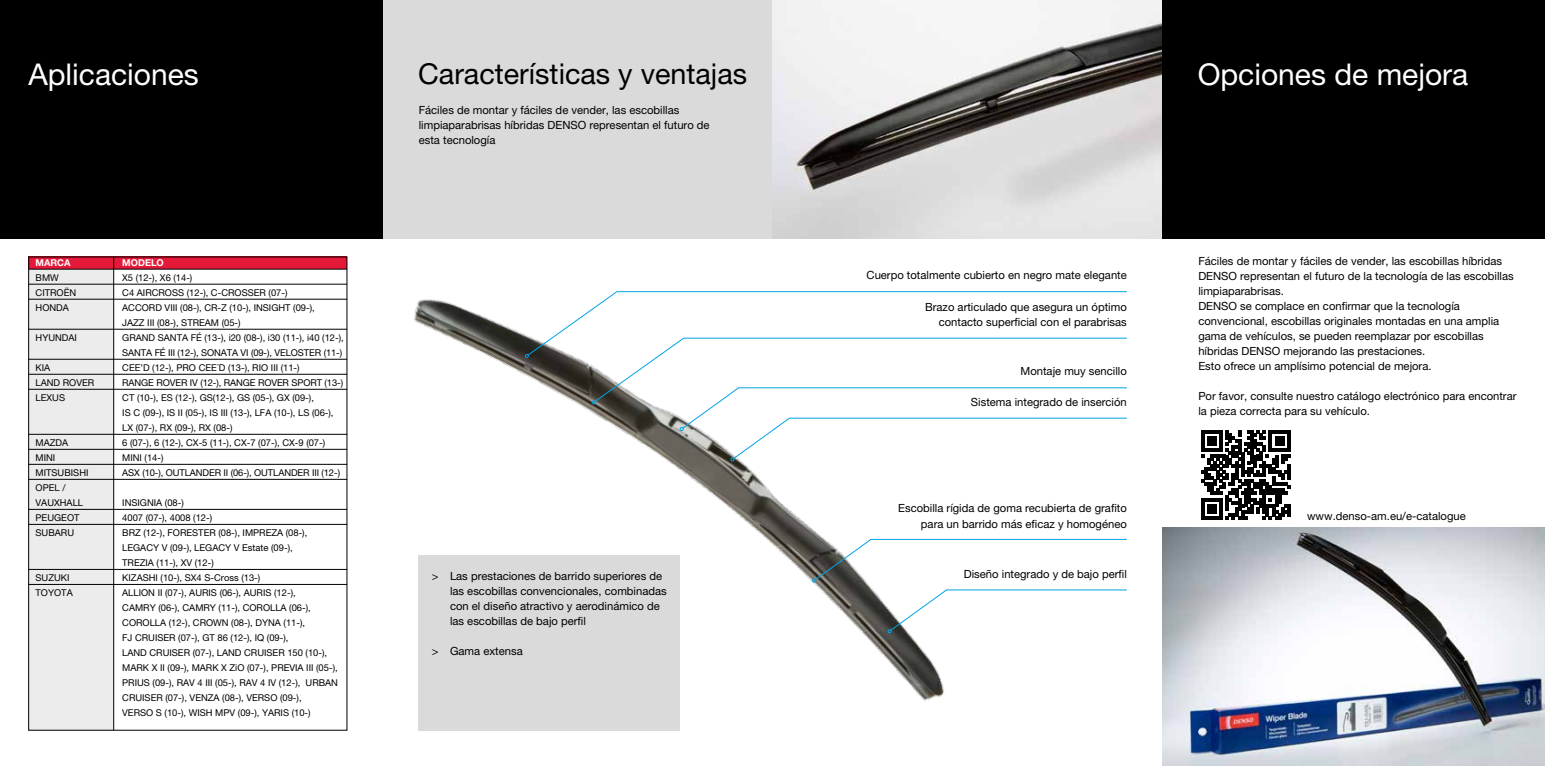
<style>
.page{position:relative;width:1545px;height:766px;background:#fff}
.page>*{position:absolute;margin:0;border:0;box-sizing:border-box;transform-origin:0 0}
.t1{font:30px "Helvetica Neue LT Pro";color:#fff}
.t2{font:28.75px "Helvetica Neue LT Pro";color:#000}
.t3{font:11.25px/15px "Helvetica Neue LT Pro";color:#000}
.t4{font:9.38px/15px "Helvetica Neue LT Pro";color:#000}
.t5{font:700 9.38px "Helvetica Neue LT Pro";color:#fff}
</style>
<div class="page">
<div style="left:383px;top:0;width:779px;height:238px;background:#dadada"></div>
<img style="left:772px;top:0;width:390px;height:238px">
<div style="left:0;top:0;width:383px;height:238px;background:#000"></div>
<div style="left:1162px;top:0;width:383px;height:238px;background:#000"></div>
<img style="left:1162px;top:527px;width:383px;height:238px">
<div style="left:28px;top:269px;width:85px;height:461px;background:#ececed"></div>
<div style="left:28px;top:256px;width:319px;height:13px;background:#e41838"></div>
<hr style="left:113px;top:256px;width:1px;height:474px;background:#000">
<hr style="left:28px;top:269px;width:319px;height:1px;background:#000">
<hr style="left:28px;top:284px;width:319px;height:1px;background:#000">
<hr style="left:28px;top:299px;width:319px;height:1px;background:#000">
<hr style="left:28px;top:329px;width:319px;height:1px;background:#000">
<hr style="left:28px;top:359px;width:319px;height:1px;background:#000">
<hr style="left:28px;top:374px;width:319px;height:1px;background:#000">
<hr style="left:28px;top:389px;width:319px;height:1px;background:#000">
<hr style="left:28px;top:434px;width:319px;height:1px;background:#000">
<hr style="left:28px;top:449px;width:319px;height:1px;background:#000">
<hr style="left:28px;top:464px;width:319px;height:1px;background:#000">
<hr style="left:28px;top:479px;width:319px;height:1px;background:#000">
<hr style="left:28px;top:509px;width:319px;height:1px;background:#000">
<hr style="left:28px;top:524px;width:319px;height:1px;background:#000">
<hr style="left:28px;top:569px;width:319px;height:1px;background:#000">
<hr style="left:28px;top:584px;width:319px;height:1px;background:#000">
<div style="left:28px;top:256px;width:319px;height:474px;border:1px solid #000"></div>
<svg style="left:1201px;top:430px;width:89px;height:89px"></svg>
<img style="left:372px;top:238px;width:582px;height:493px">
<div style="left:419px;top:555px;width:261px;height:175px;background:#dadada"></div>
<svg style="left:525px;top:291px;width:602px;height:170px"></svg>
<svg style="left:812px;top:538px;width:315px;height:44px"></svg>
<svg style="left:888px;top:589px;width:239px;height:44px"></svg>
<h1 class="t1" style="left:28px;top:57px;width:172px">Aplicaciones</h1>
<h2 class="t2" style="left:418px;top:57px;width:331px">Características y ventajas</h2>
<h1 class="t1" style="left:1198px;top:57px;width:272px">Opciones de mejora</h1>
<p class="t3" style="left:419px;top:103px;width:292px">Fáciles de montar y fáciles de vender, las escobillas limpiaparabrisas híbridas DENSO representan el futuro de esta tecnología</p>
<p class="t5" style="left:36px;top:257px;width:37px">MARCA</p>
<p class="t5" style="left:122px;top:257px;width:43px">MODELO</p>
<p class="t4" style="left:36px;top:270px;width:25px">BMW</p>
<p class="t4" style="left:122px;top:270px;width:72px">X5 (12-), X6 (14-)</p>
<p class="t4" style="left:36px;top:285px;width:42px">CITROËN</p>
<p class="t4" style="left:122px;top:285px;width:167px">C4 AIRCROSS (12-), C-CROSSER (07-)</p>
<p class="t4" style="left:36px;top:300px;width:35px">HONDA</p>
<p class="t4" style="left:122px;top:300px;width:194px">ACCORD VIII (08-), CR-Z (10-), INSIGHT (09-),<br>JAZZ III (08-), STREAM (05-)</p>
<p class="t4" style="left:36px;top:330px;width:43px">HYUNDAI</p>
<p class="t4" style="left:122px;top:330px;width:223px">GRAND SANTA FÉ (13-), i20 (08-), i30 (11-), i40 (12-),<br>SANTA FÉ III (12-), SONATA VI (09-), VELOSTER (11-)</p>
<p class="t4" style="left:36px;top:360px;width:16px">KIA</p>
<p class="t4" style="left:122px;top:360px;width:179px">CEE’D (12-), PRO CEE´D (13-), RIO III (11-)</p>
<p class="t4" style="left:36px;top:375px;width:60px">LAND ROVER</p>
<p class="t4" style="left:122px;top:375px;width:222px">RANGE ROVER IV (12-), RANGE ROVER SPORT (13-)</p>
<p class="t4" style="left:36px;top:390px;width:31px">LEXUS</p>
<p class="t4" style="left:122px;top:390px;width:213px">CT (10-), ES (12-), GS(12-), GS (05-), GX (09-),<br>IS C (09-), IS II (05-), IS III (13-), LFA (10-), LS (06-),<br>LX (07-), RX (09-), RX (08-)</p>
<p class="t4" style="left:36px;top:435px;width:34px">MAZDA</p>
<p class="t4" style="left:122px;top:435px;width:205px">6 (07-), 6 (12-), CX-5 (11-), CX-7 (07-), CX-9 (07-)</p>
<p class="t4" style="left:36px;top:450px;width:21px">MINI</p>
<p class="t4" style="left:122px;top:450px;width:43px">MINI (14-)</p>
<p class="t4" style="left:36px;top:465px;width:54px">MITSUBISHI</p>
<p class="t4" style="left:122px;top:465px;width:219px">ASX (10-), OUTLANDER II (06-), OUTLANDER III (12-)</p>
<p class="t4" style="left:36px;top:480px;width:49px">OPEL /<br>VAUXHALL</p>
<p class="t4" style="left:122px;top:495px;width:63px">INSIGNIA (08-)</p>
<p class="t4" style="left:36px;top:510px;width:45px">PEUGEOT</p>
<p class="t4" style="left:122px;top:510px;width:91px">4007 (07-), 4008 (12-)</p>
<p class="t4" style="left:36px;top:525px;width:40px">SUBARU</p>
<p class="t4" style="left:122px;top:525px;width:187px">BRZ (12-), FORESTER (08-), IMPREZA (08-),<br>LEGACY V (09-), LEGACY V Estate (09-),<br>TREZIA (11-), XV (12-)</p>
<p class="t4" style="left:36px;top:570px;width:36px">SUZUKI</p>
<p class="t4" style="left:122px;top:570px;width:140px">KIZASHI (10-), SX4 S-Cross (13-)</p>
<p class="t4" style="left:36px;top:585px;width:39px">TOYOTA</p>
<p class="t4" style="left:122px;top:585px;width:217px">ALLION II (07-), AURIS (06-), AURIS (12-),<br>CAMRY (06-), CAMRY (11-), COROLLA (06-), COROLLA (12-), CROWN (08-), DYNA (11-),<br>FJ CRUISER (07-), GT 86 (12-), IQ (09-),<br>LAND CRUISER (07-), LAND CRUISER 150 (10-), MARK X II (09-), MARK X ZiO (07-), PREVIA III (05-), PRIUS (09-), RAV 4 III (05-), RAV 4 IV (12-), URBAN CRUISER (07-), VENZA (08-), VERSO (09-),<br>VERSO S (10-), WISH MPV (09-), YARIS (10-)</p>
<p class="t3" style="left:450px;top:568px;width:218px;text-indent:-18px">&gt; Las prestaciones de barrido superiores de las escobillas convencionales, combinadas con el diseño atractivo y aerodinámico de las escobillas de bajo perfil</p>
<p class="t3" style="left:432px;top:643px;width:92px">&gt; Gama extensa</p>
<p class="t3" style="left:867px;top:267px;width:262px">Cuerpo totalmente cubierto en negro mate elegante</p>
<p class="t3" style="left:925px;top:299px;width:203px;text-align:right">Brazo articulado que asegura un óptimo contacto superficial con el parabrisas</p>
<p class="t3" style="left:1020px;top:363px;width:108px">Montaje muy sencillo</p>
<p class="t3" style="left:971px;top:394px;width:157px">Sistema integrado de inserción</p>
<p class="t3" style="left:898px;top:500px;width:230px;text-align:right">Escobilla rígida de goma recubierta de grafito para un barrido más eficaz y homogéneo</p>
<p class="t3" style="left:964px;top:565px;width:164px">Diseño integrado y de bajo perfil</p>
<p class="t3" style="left:1198px;top:253px;width:317px">Fáciles de montar y fáciles de vender, las escobillas híbridas DENSO representan el futuro de la tecnología de las escobillas limpiaparabrisas.<br>DENSO se complace en confirmar que la tecnología convencional, escobillas originales montadas en una amplia gama de vehículos, se pueden reemplazar por escobillas híbridas DENSO mejorando las prestaciones.<br>Esto ofrece un amplísimo potencial de mejora.</p>
<p class="t3" style="left:1198px;top:388px;width:320px">Por favor, consulte nuestro catálogo electrónico para encontrar la pieza correcta para su vehículo.</p>
<p class="t3" style="left:1307px;top:508px;width:160px">www.denso-am.eu/e-catalogue</p>
</div>
